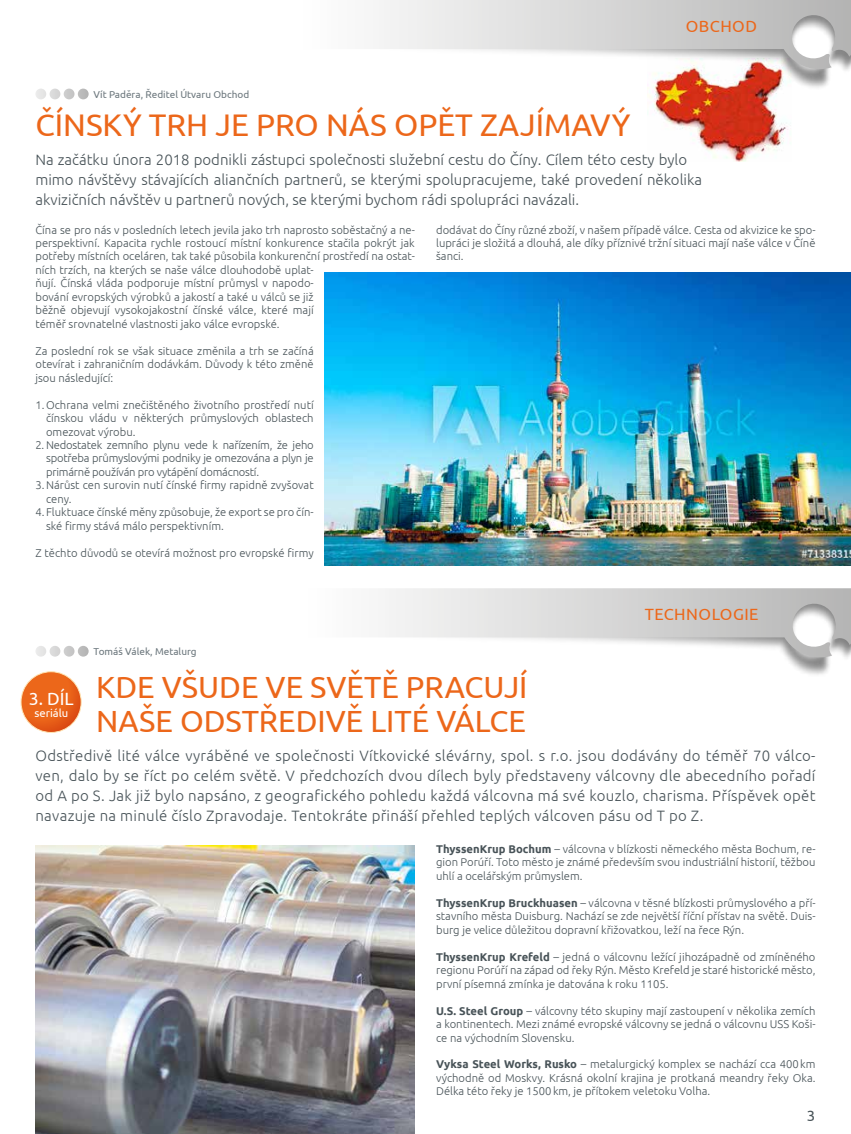
<style>
.page{position:relative;width:851px;height:1134px;background:#fff}
.page>*{position:absolute;margin:0;border:0;box-sizing:border-box;transform-origin:0 0}
.t1{font:31.25px "Ubuntu";color:#ec671a}
.t2{font:30.62px/34.2px "Ubuntu";color:#ec671a}
.t3{font:17.75px "Ubuntu";color:#fff}
.t4{font:16.25px "Ubuntu";letter-spacing:.03em;color:#ec671a}
.t5{font:300 15px/20px "Ubuntu";color:#485358}
.t6{font:15px "Ubuntu";color:#485358}
.t7{font:300 11.25px/13.5px "Ubuntu";color:#485358;text-align:justify}
.t8{font:300 11.25px "Ubuntu";letter-spacing:-.02em;color:#485358}
.t9{font:11.25px "Ubuntu";color:#fff}
.t10{font:10px "Ubuntu";color:#6d787e}
.s1{font-weight:700}
</style>
<div class="page">
<img style="left:647px;top:94px;width:141px;height:67px">
<img style="left:647px;top:69px;width:202px;height:25px">
<svg style="left:379px;top:0;width:471px;height:69px"></svg>
<svg style="left:36px;top:89px;width:53px;height:10px"></svg>
<img style="left:787px;top:657px;width:61px;height:18px">
<svg style="left:385px;top:588px;width:465px;height:69px"></svg>
<svg style="left:36px;top:646px;width:53px;height:11px"></svg>
<svg style="left:21px;top:672px;width:60px;height:60px;background:#e9641b"></svg>
<div style="left:21px;top:671px;width:60px;height:62px;border:1px solid #ffe4b3;border-radius:50%"></div>
<img style="left:35px;top:845px;width:380px;height:289px">
<img style="left:324px;top:272px;width:526px;height:294px">
<h3 class="t4" style="left:685px;top:16px;width:73px">OBCHOD</h3>
<p class="t10" style="left:94px;top:88px;width:157px">Vít Paděra, Ředitel Útvaru Obchod</p>
<h1 class="t1" style="left:35px;top:106px;width:596px">ČÍNSKÝ TRH JE PRO NÁS OPĚT ZAJÍMAVÝ</h1>
<p class="t5" style="left:35px;top:149px;width:668px">Na začátku února 2018 podnikli zástupci společnosti služební cestu do Číny. Cílem této cesty bylo mimo návštěvy stávajících aliančních partnerů, se kterými spolupracujeme, také provedení několika akvizičních návštěv u partnerů nových, se kterými bychom rádi spolupráci navázali.</p>
<p class="t7" style="left:35px;top:222px;width:381px;text-align:left">Čína se pro nás v posledních letech jevila jako trh naprosto soběstačný a ne&shy;perspektivní. Kapacita rychle rostoucí místní konkurence stačila pokrýt jak potřeby místních oceláren, tak také působila konkurenční prostředí na ostat&shy;ních trzích, na kterých se naše válce dlouhodobě uplat-<br>ňují. Čínská vláda podporuje místní průmysl v napodo-<br>bování evropských výrobků a jakostí a také u válců se již<br>běžně objevují vysokojakostní čínské válce, které mají<br>téměř srovnatelné vlastnosti jako válce evropské.</p>
<p class="t7" style="left:35px;top:344px;width:280px">Za poslední rok se však situace změnila a trh se začíná otevírat i zahraničním dodávkám. Důvody k této změně jsou následující:</p>
<p class="t7" style="left:46px;top:398px;width:269px;text-indent:-11px">1.Ochrana velmi znečištěného životního prostředí nutí čínskou vládu v některých průmyslových oblastech omezovat výrobu.</p>
<p class="t8" style="left:35px;top:438px;width:280px">2. Nedostatek zemního plynu vede k nařízením, že jeho</p>
<p class="t8" style="left:46px;top:452px;width:269px">spotřeba průmyslovými podniky je omezována a plyn je</p>
<p class="t8" style="left:46px;top:465px;width:214px">primárně používán pro vytápění domácností.</p>
<p class="t7" style="left:35px;top:478px;width:280px">3.Nárůst cen surovin nutí čínské firmy rapidně zvyšovat</p>
<p class="t7" style="left:46px;top:492px;width:27px">ceny.</p>
<p class="t7" style="left:46px;top:505px;width:269px;text-indent:-11px">4. Fluktuace čínské měny způsobuje, že export se pro čín&shy;ské firmy stává málo perspektivním.</p>
<p class="t7" style="left:35px;top:546px;width:280px">Z těchto důvodů se otevírá možnost pro evropské firmy</p>
<p class="t7" style="left:436px;top:222px;width:381px">dodávat do Číny různé zboží, v našem případě válce. Cesta od akvizice ke spo&shy;lupráci je složitá a dlouhá, ale díky příznivé tržní situaci mají naše válce v Číně šanci.</p>
<h3 class="t4" style="left:644px;top:604px;width:115px">TECHNOLOGIE</h3>
<h3 class="t3" style="left:29px;top:688px;width:46px">3. DÍL</h3>
<p class="t9" style="left:34px;top:706px;width:35px">seriálu</p>
<p class="t10" style="left:94px;top:645px;width:105px">Tomáš Válek, Metalurg</p>
<h2 class="t2" style="left:96px;top:669px;width:433px">KDE VŠUDE VE SVĚTĚ PRACUJÍ<br>NAŠE ODSTŘEDIVĚ LITÉ VÁLCE</h2>
<p class="t5" style="left:35px;top:745px;width:781px;text-align:justify">Odstředivě lité válce vyráběné ve společnosti Vítkovické slévárny, spol. s r.o. jsou dodávány do téměř 70 válco&shy;ven, dalo by se říct po celém světě. V předchozích dvou dílech byly představeny válcovny dle abecedního pořadí od A po S. Jak již bylo napsáno, z geografického pohledu každá válcovna má své kouzlo, charisma. Příspěvek opět navazuje na minulé číslo Zpravodaje. Tentokráte přináší přehled teplých válcoven pásu od T po Z.</p>
<p class="t7" style="left:436px;top:842px;width:381px"><span class="s1">ThyssenKrup Bochum</span> – válcovna v blízkosti německého města Bochum, re&shy;gion Porúří. Toto město je známé především svou industriální historií, těžbou uhlí a ocelářským průmyslem.</p>
<p class="t7" style="left:436px;top:896px;width:381px"><span class="s1">ThyssenKrup Bruckhuasen</span> – válcovna v těsné blízkosti průmyslového a pří&shy;stavního města Duisburg. Nachází se zde největší říční přístav na světě. Duis&shy;burg je velice důležitou dopravní křižovatkou, leží na řece Rýn.</p>
<p class="t7" style="left:436px;top:950px;width:381px"><span class="s1">ThyssenKrup Krefeld</span> – jedná o válcovnu ležící jihozápadně od zmíněného regionu Porúří na západ od řeky Rýn. Město Krefeld je staré historické město, první písemná zmínka je datována k roku 1105.</p>
<p class="t7" style="left:436px;top:1003px;width:381px"><span class="s1">U.S. Steel Group</span> – válcovny této skupiny mají zastoupení v několika zemích a kontinentech. Mezi známé evropské válcovny se jedná o válcovnu USS Koši&shy;ce na východním Slovensku.</p>
<p class="t7" style="left:436px;top:1057px;width:381px"><span class="s1">Vyksa Steel Works, Rusko</span> – metalurgický komplex se nachází cca 400km východně od Moskvy. Krásná okolní krajina je protkaná meandry řeky Oka.<br>Délka této řeky je 1500km, je přítokem veletoku Volha.</p>
<h3 class="t6" style="left:806px;top:1106px;width:10px">3</h3>
</div>
